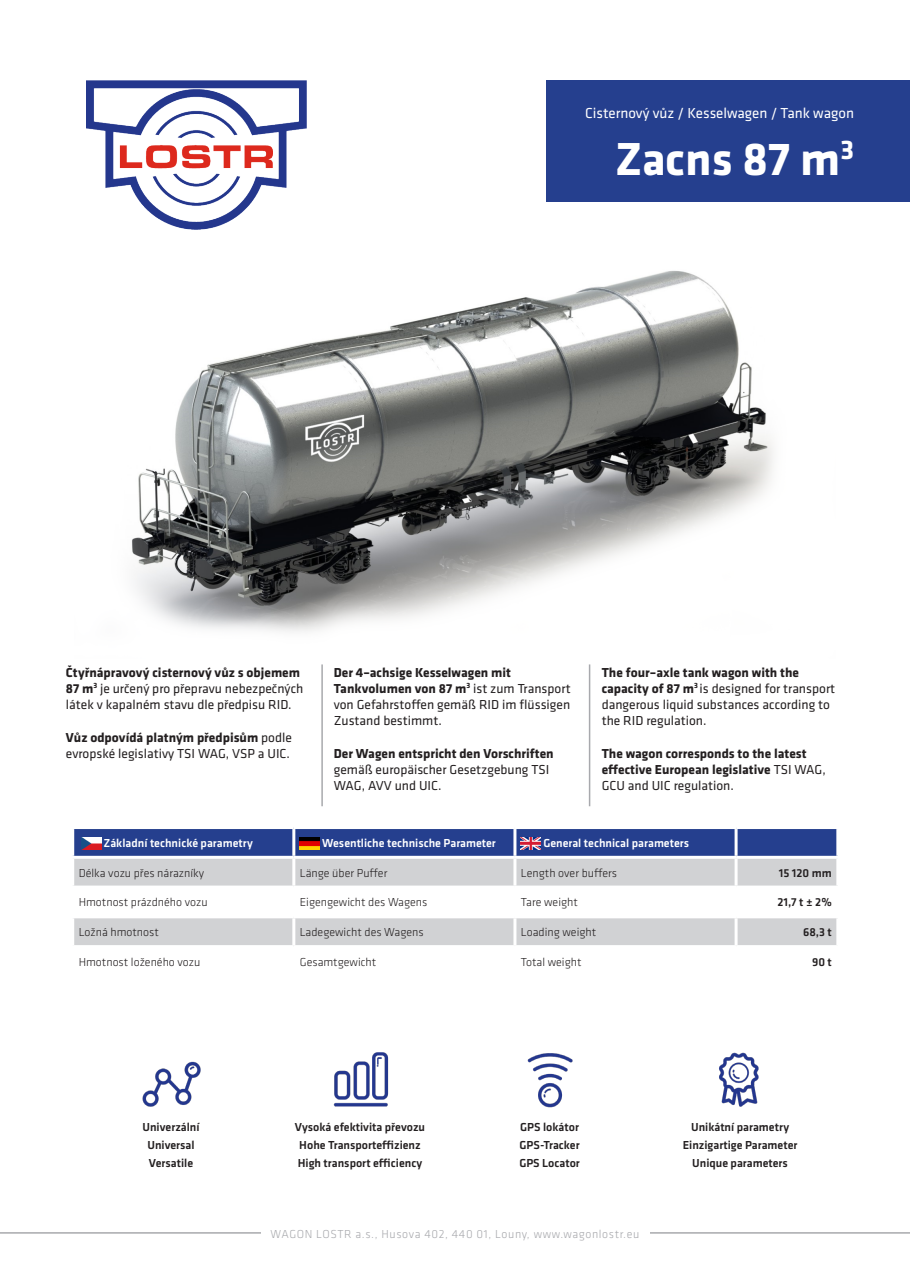
<style>
.page{position:relative;width:910px;height:1280px;background:#fff}
.page>*{position:absolute;margin:0;border:0;box-sizing:border-box;transform-origin:0 0}
.t1{font:700 48px "Klavika";color:#fff}
.t2{font:15px "Klavika";color:#fff}
.t3{font:13.5px/16.2px "Klavika";color:#231f20}
.t4{font:700 13.5px/16.2px "Klavika";color:#231f20}
.t5{font:500 12px "Klavika";color:#231f20}
.t6{font:300 12px "Klavika";color:#231f20}
.t7{font:500 12px "Klavika";color:#fff}
.t8{font:300 12px "Klavika";letter-spacing:.05em;color:#a8a9ad}
.s1{font-weight:700}
.s2{font-weight:400}
</style>
<div class="page">
<div style="left:546px;top:80px;width:364px;height:122px;background:#253f8e"></div>
<svg style="left:74px;top:829px;width:762px;height:27px;background:#28418e"></svg>
<svg style="left:74px;top:859px;width:762px;height:86px;fill:#d1d2d4"></svg>
<hr style="left:292px;top:829px;width:3px;height:27px;background:#fff">
<hr style="left:513px;top:829px;width:3px;height:27px;background:#fff">
<hr style="left:735px;top:829px;width:3px;height:27px;background:#fff">
<hr style="left:292px;top:859px;width:3px;height:26px;background:#fff">
<hr style="left:513px;top:859px;width:3px;height:26px;background:#fff">
<hr style="left:735px;top:859px;width:3px;height:26px;background:#fff">
<hr style="left:71px;top:885px;width:223px;height:3px;background:#fff">
<hr style="left:294px;top:885px;width:221px;height:3px;background:#fff">
<hr style="left:292px;top:888px;width:3px;height:27px;background:#fff">
<hr style="left:515px;top:885px;width:221px;height:3px;background:#fff">
<hr style="left:513px;top:888px;width:3px;height:27px;background:#fff">
<hr style="left:736px;top:885px;width:103px;height:3px;background:#fff">
<hr style="left:735px;top:888px;width:3px;height:27px;background:#fff">
<hr style="left:71px;top:915px;width:223px;height:3px;background:#fff">
<hr style="left:294px;top:915px;width:221px;height:3px;background:#fff">
<hr style="left:292px;top:918px;width:3px;height:27px;background:#fff">
<hr style="left:515px;top:915px;width:221px;height:3px;background:#fff">
<hr style="left:513px;top:918px;width:3px;height:27px;background:#fff">
<hr style="left:736px;top:915px;width:103px;height:3px;background:#fff">
<hr style="left:735px;top:918px;width:3px;height:27px;background:#fff">
<img style="left:81px;top:837px;width:20px;height:12px">
<img style="left:300px;top:837px;width:20px;height:12px">
<img style="left:521px;top:837px;width:20px;height:12px">
<hr style="left:321px;top:664px;width:2px;height:142px;background:#a8a9ad">
<hr style="left:589px;top:664px;width:1px;height:142px;background:#a8a9ad">
<img style="left:333px;top:1052px;width:56px;height:55px">
<img style="left:527px;top:1053px;width:46px;height:55px">
<img style="left:719px;top:1052px;width:40px;height:55px">
<img style="left:142px;top:1061px;width:59px;height:46px">
<img style="left:86px;top:80px;width:220px;height:149px">
<hr style="left:0;top:1232px;width:910px;height:2px;background:#a8a9ad">
<div style="left:261px;top:1216px;width:388px;height:34px;background:#fff"></div>
<img style="left:132px;top:270px;width:642px;height:362px">
<p class="t2" style="left:585px;top:105px;width:270px">Cisternový vůz / Kesselwagen / Tank wagon</p>
<p class="t1" style="left:615px;top:133px;width:240px">Zacns 87 m<sup>3</sup></p>
<p class="t3" style="left:66px;top:664px;width:239px"><span class="s1">Čtyřnápravový cisternový vůz s objemem<br>87 m</span><sup>3</sup> je určený pro přepravu nebezpečných látek v kapalném stavu dle předpisu RID.</p>
<p class="t3" style="left:66px;top:729px;width:228px"><span class="s1">Vůz odpovídá platným předpisům</span> podle evropské legislativy TSI WAG, VSP a UIC.</p>
<p class="t3" style="left:334px;top:664px;width:238px"><span class="s1">Der 4–achsige Kesselwagen mit<br>Tankvolumen von 87 m</span><sup>3</sup> ist zum Transport von Gefahrstoffen gemäß RID im flüssigen<br>Zustand bestimmt.</p>
<p class="t3" style="left:334px;top:745px;width:221px"><span class="s1">Der Wagen entspricht den Vorschriften </span>gemäß europäischer Gesetzgebung TSI<br>WAG, AVV und UIC.</p>
<p class="t3" style="left:602px;top:664px;width:235px"><span class="s1">The four–axle tank wagon with the capacity of 87 m</span><sup>3</sup> is designed for transport dangerous liquid substances according to the RID regulation.</p>
<p class="t4" style="left:602px;top:745px;width:226px">The wagon corresponds to the latest effective European legislative <span class="s2">TSI WAG,<br>GCU and UIC regulation.</span></p>
<p class="t7" style="left:104px;top:837px;width:151px">Základní technické parametry</p>
<p class="t7" style="left:322px;top:837px;width:175px">Wesentliche technische Parameter</p>
<p class="t7" style="left:543px;top:837px;width:147px">General technical parameters</p>
<p class="t6" style="left:79px;top:866px;width:127px">Délka vozu přes nárazníky</p>
<p class="t6" style="left:300px;top:866px;width:89px">Länge über Puffer</p>
<p class="t6" style="left:521px;top:866px;width:98px">Length over buffers</p>
<p class="t5" style="left:779px;top:866px;width:55px">15 120 mm</p>
<p class="t6" style="left:79px;top:896px;width:130px">Hmotnost prázdného vozu</p>
<p class="t6" style="left:300px;top:896px;width:129px">Eigengewicht des Wagens</p>
<p class="t6" style="left:521px;top:896px;width:58px">Tare weight</p>
<p class="t5" style="left:777px;top:896px;width:56px">21,7 t ± 2%</p>
<p class="t6" style="left:79px;top:926px;width:82px">Ložná hmotnost</p>
<p class="t6" style="left:300px;top:926px;width:125px">Ladegewicht des Wagens</p>
<p class="t6" style="left:521px;top:926px;width:77px">Loading weight</p>
<p class="t5" style="left:803px;top:926px;width:30px">68,3 t</p>
<p class="t6" style="left:79px;top:955px;width:123px">Hmotnost loženého vozu</p>
<p class="t6" style="left:300px;top:955px;width:78px">Gesamtgewicht</p>
<p class="t6" style="left:521px;top:955px;width:62px">Total weight</p>
<p class="t5" style="left:812px;top:955px;width:21px">90 t</p>
<p class="t5" style="left:142px;top:1120px;width:59px">Univerzální</p>
<p class="t5" style="left:147px;top:1138px;width:49px">Universal</p>
<p class="t5" style="left:149px;top:1156px;width:46px">Versatile</p>
<p class="t5" style="left:295px;top:1120px;width:132px">Vysoká efektivita převozu</p>
<p class="t5" style="left:299px;top:1138px;width:123px">Hohe Transporteffizienz</p>
<p class="t5" style="left:298px;top:1156px;width:126px">High transport efficiency</p>
<p class="t5" style="left:520px;top:1120px;width:60px">GPS lokátor</p>
<p class="t5" style="left:520px;top:1138px;width:62px">GPS-Tracker</p>
<p class="t5" style="left:519px;top:1156px;width:62px">GPS Locator</p>
<p class="t8" style="left:271px;top:1227px;width:370px">WAGON LOSTR a.s., Husova 402, 440 01, Louny, www.wagonlostr.eu</p>
<p class="t5" style="left:691px;top:1120px;width:99px">Unikátní parametry</p>
<p class="t5" style="left:683px;top:1138px;width:116px">Einzigartige Parameter</p>
<p class="t5" style="left:692px;top:1156px;width:97px">Unique parameters</p>
</div>
